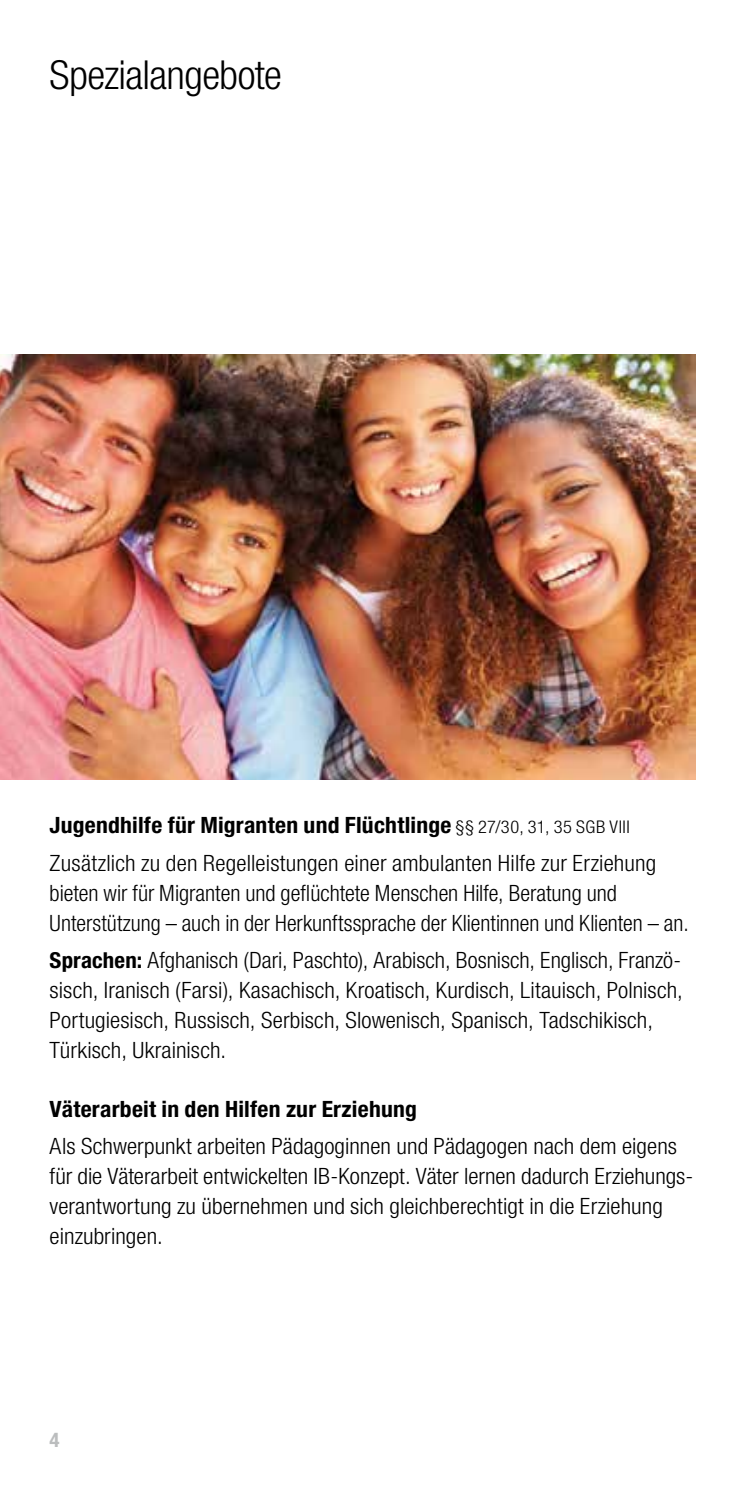
<style>
.page{position:relative;width:745px;height:1489px;background:#fff}
.page>*{position:absolute;margin:0;border:0;box-sizing:border-box;transform-origin:0 0}
.t1{font:300 condensed 40px "Helvetica Neue LT Std";letter-spacing:-.015em;color:#000;scale:1.04 1}
.t2{font:300 condensed 22.5px/30px "Helvetica Neue LT Std";color:#000;scale:1.05 1}
.t3{font:300 condensed 22.5px/30px "Helvetica Neue LT Std";color:#000}
.t4{font:700 condensed 22.5px "Helvetica Neue LT Pro";letter-spacing:.01em;color:#000;scale:1.05 1}
.t5{font:700 condensed 20px "Helvetica Neue LT Pro";color:#bbbdbe;scale:1.05 1}
.s1{font-family:"Helvetica Neue LT Std";font-weight:300;font-size:17.5px}
.s2{font-family:"Helvetica Neue LT Pro";font-weight:700;font-size:22px}
</style>
<div class="page">
<img style="left:0;top:354px;width:694px;height:426px">
<h1 class="t1" style="left:50px;top:51px;width:225px">Spezialangebote</h1>
<p class="t4" style="left:50px;top:811px;width:554px">Jugendhilfe für Migranten und Flüchtlinge <span class="s1">§§ 27/30, 31, 35 SGB VIII</span></p>
<p class="t2" style="left:50px;top:847px;width:609px">Zusätzlich zu den Regelleistungen einer ambulanten Hilfe zur Erziehung bieten wir für Migranten und geflüchtete Menschen Hilfe, Beratung und<br>Unterstützung – auch in der Herkunftssprache der Klientinnen und Klienten – an.</p>
<p class="t3" style="left:50px;top:945px;width:634px"><span class="s2">Sprachen:</span> Afghanisch (Dari, Paschto), Arabisch, Bosnisch, Englisch, Franzö&shy;sisch, Iranisch (Farsi), Kasachisch, Kroatisch, Kurdisch, Litauisch, Polnisch, Portugiesisch, Russisch, Serbisch, Slowenisch, Spanisch, Tadschikisch, Türkisch, Ukrainisch.</p>
<p class="t4" style="left:50px;top:1095px;width:351px">Väterarbeit in den Hilfen zur Erziehung</p>
<p class="t2" style="left:50px;top:1130px;width:614px">Als Schwerpunkt arbeiten Pädagoginnen und Pädagogen nach dem eigens für die Väterarbeit entwickelten IB-Konzept. Väter lernen dadurch Erziehungs&shy;verantwortung zu übernehmen und sich gleichberechtigt in die Erziehung einzubringen.</p>
<p class="t5" style="left:50px;top:1427px;width:11px">4</p>
</div>
